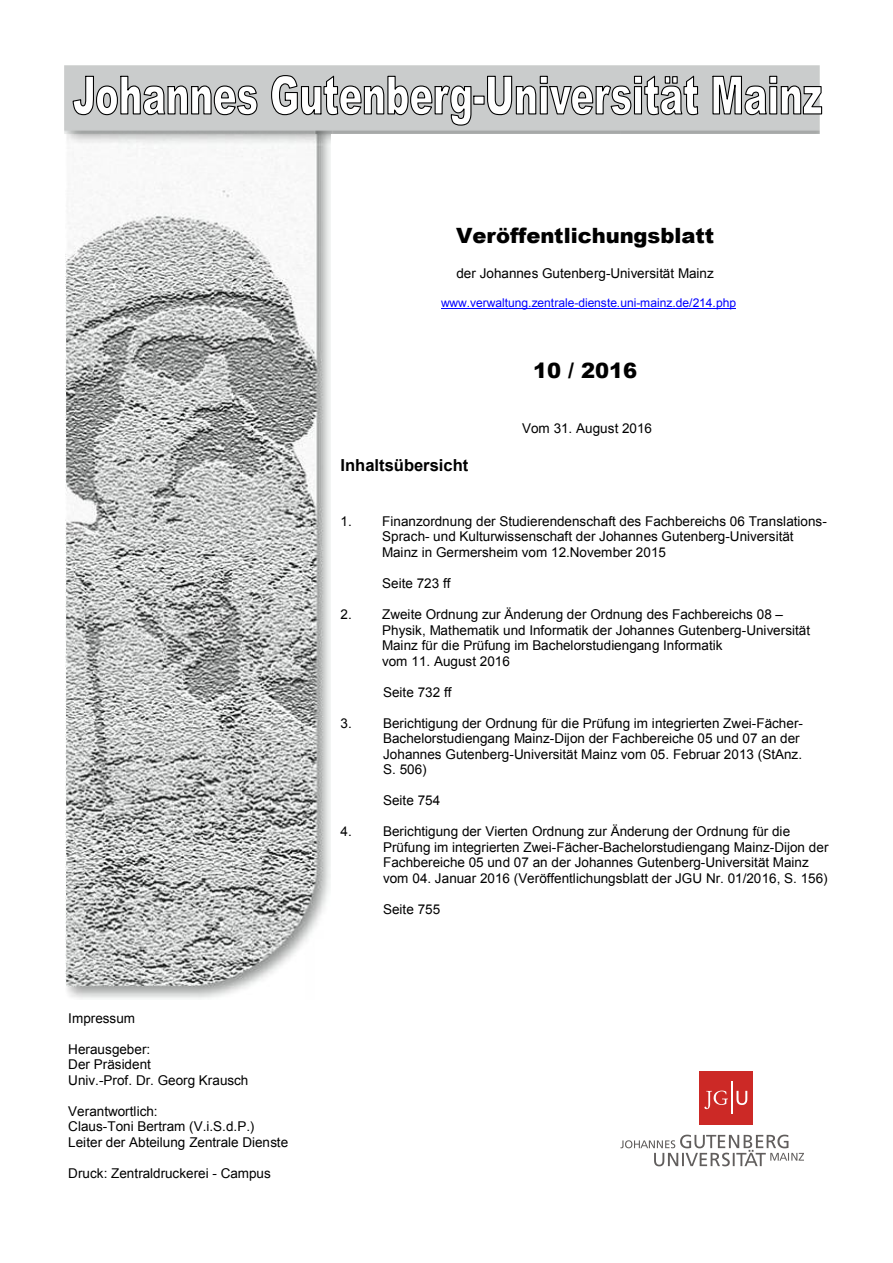
<style>
.page{position:relative;width:893px;height:1263px;background:#fff}
.page>*{position:absolute;margin:0;border:0;box-sizing:border-box;transform-origin:0 0}
.t1{font:900 21px "Arial";color:#000}
.t2{font:700 16.5px "Arial";color:#000}
.t3{font:13.5px/15.5px "Arial";color:#000}
.t4{font:12px "Arial";letter-spacing:-.005em;color:#00f}
</style>
<div class="page">
<img style="left:65px;top:134px;width:265px;height:865px">
<img style="left:64px;top:65px;width:756px;height:68px">
<hr style="left:441px;top:308px;width:294px;height:1px;background:#00f">
<div style="left:474px;top:96px;width:10px;height:8px;background:#fff"></div>
<svg style="left:72px;top:75px;width:186px;height:41px"></svg>
<svg style="left:270px;top:75px;width:202px;height:51px"></svg>
<div style="left:473px;top:96px;width:11px;height:9px;border:1px solid #000"></div>
<svg style="left:486px;top:75px;width:212px;height:41px"></svg>
<svg style="left:712px;top:70px;width:110px;height:46px"></svg>
<svg style="left:620px;top:1135px;width:184px;height:31px"></svg>
<div style="left:699px;top:1071px;width:53px;height:53px;background:#cc2926"></div>
<svg style="left:704px;top:1091px;width:24px;height:18px"></svg>
<svg style="left:736px;top:1091px;width:11px;height:14px"></svg>
<hr style="left:731px;top:1081px;width:1px;height:33px;background:#fff">
<p class="t3" style="left:68px;top:1010px;width:68px">Impressum</p>
<p class="t3" style="left:68px;top:1041px;width:182px">Herausgeber:<br>Der Präsident<br>Univ.-Prof. Dr. Georg Krausch</p>
<p class="t3" style="left:68px;top:1103px;width:221px">Verantwortlich:<br>Claus-Toni Bertram (V.i.S.d.P.)<br>Leiter der Abteilung Zentrale Dienste</p>
<p class="t3" style="left:68px;top:1166px;width:204px">Druck: Zentraldruckerei - Campus</p>
<h1 class="t1" style="left:456px;top:220px;width:260px">Veröffentlichungsblatt</h1>
<p class="t3" style="left:456px;top:265px;width:259px">der Johannes Gutenberg-Universität Mainz</p>
<p class="t4" style="left:441px;top:296px;width:296px">www.verwaltung.zentrale-dienste.uni-mainz.de/214.php</p>
<h1 class="t1" style="left:533px;top:355px;width:106px">10 / 2016</h1>
<p class="t2" style="left:340px;top:456px;width:129px">Inhaltsübersicht</p>
<p class="t3" style="left:522px;top:420px;width:131px">Vom 31. August 2016</p>
<p class="t3" style="left:382px;top:514px;width:446px;text-indent:-42px">1. Finanzordnung der Studierendenschaft des Fachbereichs 06 Translations-<br>Sprach- und Kulturwissenschaft der Johannes Gutenberg-Universität<br>Mainz in Germersheim vom 12.November 2015</p>
<p class="t3" style="left:382px;top:576px;width:70px">Seite 723 ff</p>
<p class="t3" style="left:382px;top:607px;width:429px;text-indent:-42px">2. Zweite Ordnung zur Änderung der Ordnung des Fachbereichs 08 – Physik, Mathematik und Informatik der Johannes Gutenberg-Universität Mainz für die Prüfung im Bachelorstudiengang Informatik<br>vom 11. August 2016</p>
<p class="t3" style="left:383px;top:684px;width:70px">Seite 732 ff</p>
<p class="t3" style="left:383px;top:715px;width:421px;text-indent:-43px">3. Berichtigung der Ordnung für die Prüfung im integrierten Zwei-Fächer-Bachelorstudiengang Mainz-Dijon der Fachbereiche 05 und 07 an der Johannes Gutenberg-Universität Mainz vom 05. Februar 2013 (StAnz.<br>S. 506)</p>
<p class="t3" style="left:383px;top:793px;width:59px">Seite 754</p>
<p class="t3" style="left:383px;top:824px;width:447px;text-indent:-43px">4. Berichtigung der Vierten Ordnung zur Änderung der Ordnung für die Prüfung im integrierten Zwei-Fächer-Bachelorstudiengang Mainz-Dijon der Fachbereiche 05 und 07 an der Johannes Gutenberg-Universität Mainz vom 04. Januar 2016 (Veröffentlichungsblatt der JGU Nr. 01/2016, S. 156)</p>
<p class="t3" style="left:383px;top:902px;width:59px">Seite 755</p>
</div>
